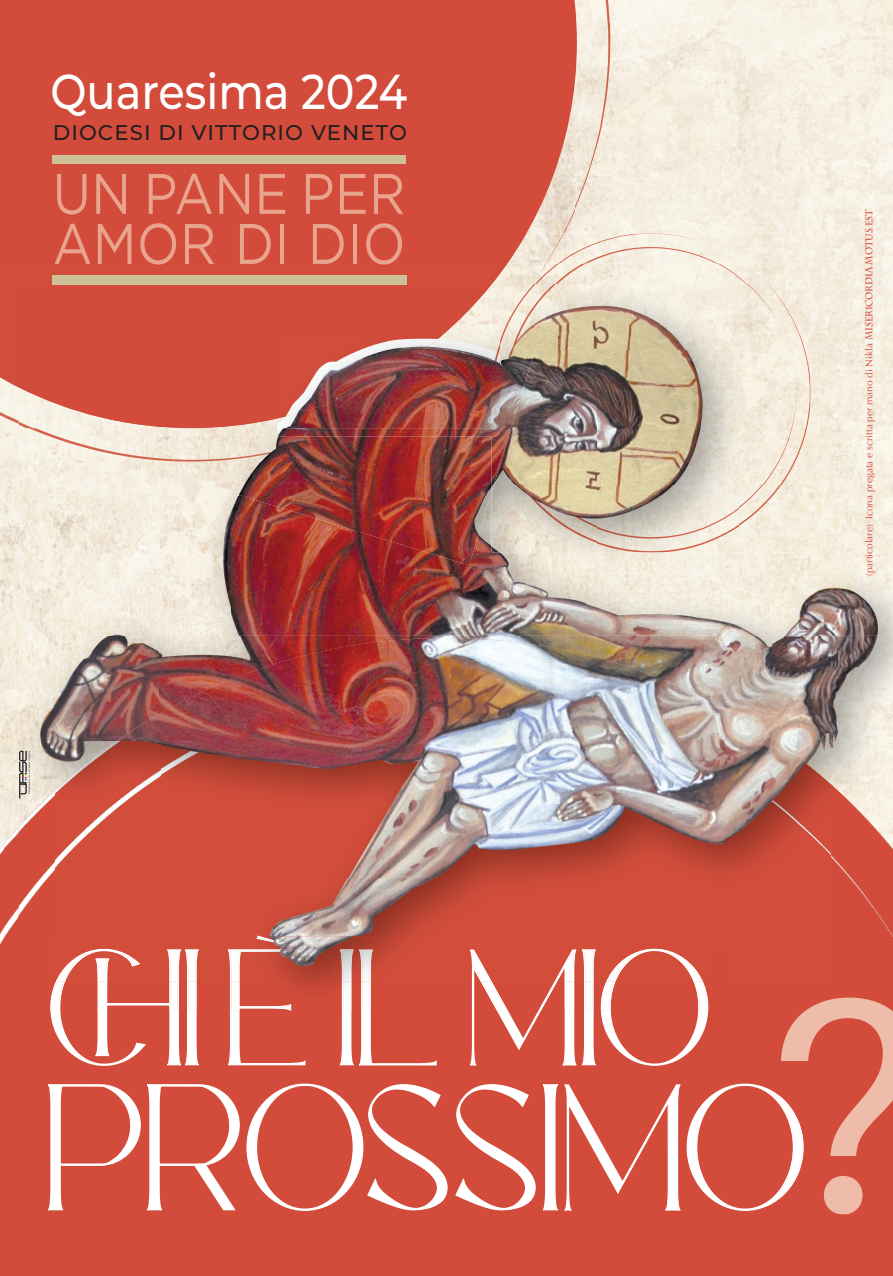
<style>
.page{position:relative;width:893px;height:1276px;background:#fff}
.page>*{position:absolute;margin:0;border:0;box-sizing:border-box;transform-origin:0 0}
.t1{font:61px "Bulgatry Personal Use";letter-spacing:.07em;color:#fff}
.t2{font:57px/50px "Gotham";letter-spacing:.01em;color:#e8a48d;scale:.88 1}
.t3{font:56px "Bulgatry Personal Use";color:#fff}
.t4{font:500 48.9px "Montserrat";color:#fff;scale:.88 1}
.t5{font:500 21.3px "Montserrat";letter-spacing:.05em;color:#231f20}
.t6{font:10px "Optima";color:#d34c3b}
.s1{font-family:"Charlemagne Std";font-weight:700}
</style>
<div class="page">
<img style="left:868px;top:0;width:25px;height:264px">
<img style="left:798px;top:0;width:70px;height:264px">
<img style="left:622px;top:0;width:176px;height:233px">
<img style="left:577px;top:170px;width:45px;height:63px">
<img style="left:605px;top:124px;width:17px;height:46px">
<img style="left:0;top:428px;width:4px;height:210px">
<img style="left:577px;top:0;width:68px;height:24px">
<img style="left:577px;top:23px;width:58px;height:101px">
<img style="left:577px;top:123px;width:28px;height:95px">
<div style="left:0;top:0;width:577px;height:428px;background:#d34c3b"></div>
<div style="left:0;top:844px;width:25px;height:432px;background:#d34c3b"></div>
<div style="left:25px;top:1011px;width:35px;height:265px;background:#d34c3b"></div>
<div style="left:693px;top:1011px;width:88px;height:72px;background:#d34c3b"></div>
<div style="left:60px;top:1066px;width:633px;height:17px;background:#d34c3b"></div>
<div style="left:60px;top:1210px;width:833px;height:66px;background:#d34c3b"></div>
<svg style="left:48px;top:1083px;width:733px;height:127px;fill:#d34c3b"></svg>
<div style="left:53px;top:156px;width:353px;height:8px;background:#cdc197"></div>
<svg style="left:50px;top:1011px;width:658px;height:55px;fill:#d34c3b"></svg>
<img style="left:571px;top:233px;width:239px;height:31px">
<img style="left:526px;top:233px;width:45px;height:31px">
<img style="left:491px;top:233px;width:35px;height:31px">
<div style="left:708px;top:981px;width:185px;height:30px;background:#d34c3b"></div>
<svg style="left:708px;top:998px;width:1px;height:13px"></svg>
<img style="left:19px;top:981px;width:689px;height:30px">
<img style="left:181px;top:981px;width:414px;height:30px">
<img style="left:4px;top:428px;width:15px;height:399px">
<img style="left:4px;top:387px;width:15px;height:41px">
<div style="left:4px;top:264px;width:487px;height:123px;background:#d34d3b"></div>
<img style="left:4px;top:827px;width:15px;height:154px">
<div style="left:53px;top:276px;width:353px;height:8px;background:#cdc197"></div>
<img style="left:55px;top:264px;width:347px;height:1px">
<img style="left:561px;top:264px;width:332px;height:20px">
<img style="left:507px;top:264px;width:54px;height:20px">
<img style="left:491px;top:264px;width:16px;height:20px">
<img style="left:797px;top:284px;width:96px;height:352px">
<img style="left:19px;top:531px;width:778px;height:105px">
<img style="left:19px;top:495px;width:203px;height:36px">
<img style="left:19px;top:460px;width:102px;height:35px">
<img style="left:20px;top:428px;width:471px;height:35px">
<img style="left:121px;top:462px;width:370px;height:35px">
<img style="left:222px;top:496px;width:269px;height:35px">
<img style="left:357px;top:531px;width:134px;height:34px">
<img style="left:277px;top:428px;width:178px;height:9px">
<img style="left:455px;top:428px;width:36px;height:9px">
<div style="left:19px;top:284px;width:269px;height:144px;background:#d34c3b"></div>
<img style="left:288px;top:284px;width:203px;height:55px">
<img style="left:384px;top:339px;width:107px;height:89px">
<img style="left:313px;top:418px;width:71px;height:10px">
<img style="left:277px;top:418px;width:36px;height:10px">
<img style="left:277px;top:339px;width:161px;height:79px">
<img style="left:19px;top:636px;width:141px;height:128px">
<img style="left:160px;top:636px;width:106px;height:36px">
<img style="left:266px;top:636px;width:627px;height:31px">
<img style="left:655px;top:667px;width:238px;height:32px">
<img style="left:726px;top:699px;width:167px;height:33px">
<img style="left:797px;top:732px;width:96px;height:32px">
<img style="left:31px;top:764px;width:23px;height:11px">
<img style="left:832px;top:764px;width:61px;height:32px">
<img style="left:868px;top:796px;width:25px;height:13px">
<img style="left:230px;top:638px;width:248px;height:298px">
<img style="left:478px;top:638px;width:177px;height:298px">
<img style="left:160px;top:672px;width:71px;height:264px">
<img style="left:655px;top:672px;width:71px;height:275px">
<img style="left:89px;top:706px;width:71px;height:230px">
<img style="left:726px;top:706px;width:71px;height:275px">
<img style="left:54px;top:760px;width:36px;height:176px">
<img style="left:796px;top:741px;width:36px;height:240px">
<img style="left:19px;top:775px;width:35px;height:206px">
<img style="left:832px;top:775px;width:36px;height:206px">
<img style="left:867px;top:809px;width:26px;height:172px">
<img style="left:708px;top:947px;width:18px;height:34px">
<svg style="left:23px;top:750px;width:8px;height:48px"></svg>
<img style="left:23px;top:750px;width:4px;height:44px">
<img style="left:19px;top:750px;width:4px;height:48px">
<img style="left:29px;top:751px;width:2px;height:43px">
<img style="left:53px;top:284px;width:353px;height:1px">
<div style="left:595px;top:936px;width:113px;height:45px;background:#d34d3b"></div>
<img style="left:51px;top:936px;width:544px;height:45px">
<img style="left:595px;top:948px;width:108px;height:33px">
<img style="left:195px;top:948px;width:400px;height:33px">
<img style="left:555px;top:284px;width:184px;height:67px">
<img style="left:739px;top:284px;width:71px;height:268px">
<img style="left:524px;top:351px;width:180px;height:67px">
<img style="left:704px;top:351px;width:36px;height:201px">
<img style="left:491px;top:418px;width:213px;height:134px">
<img style="left:491px;top:284px;width:64px;height:104px">
<img style="left:500px;top:388px;width:24px;height:35px">
<img style="left:491px;top:423px;width:22px;height:69px">
<img style="left:491px;top:339px;width:9px;height:98px">
<img style="left:781px;top:997px;width:112px;height:217px">
<img style="left:781px;top:1084px;width:22px;height:126px">
<svg style="left:781px;top:1097px;width:23px;height:100px"></svg>
<img style="left:805px;top:997px;width:88px;height:14px">
<svg style="left:50px;top:947px;width:131px;height:118px"></svg>
<h3 class="t4" style="left:50px;top:72px;width:407px">Quaresima 2024</h3>
<h3 class="t5" style="left:53px;top:124px;width:356px">DIOCESI DI VITTORIO VENETO</h3>
<h2 class="t2" style="left:53px;top:174px;width:402px">UN PANE PER<br>AMOR DI DIO</h2>
<p class="t6" style="left:863px;top:576px;width:368px;rotate:-90deg">(particolare) Icona pregata e scritta per mano di Nikla <span class="s1">MISERICORDIA MOTUS EST</span></p>
<h3 class="t3" style="left:184px;top:1012px;width:527px">I È IL MIO</h3>
<h1 class="t1" style="left:47px;top:1153px;width:759px">PROSSIMO</h1>
</div>
